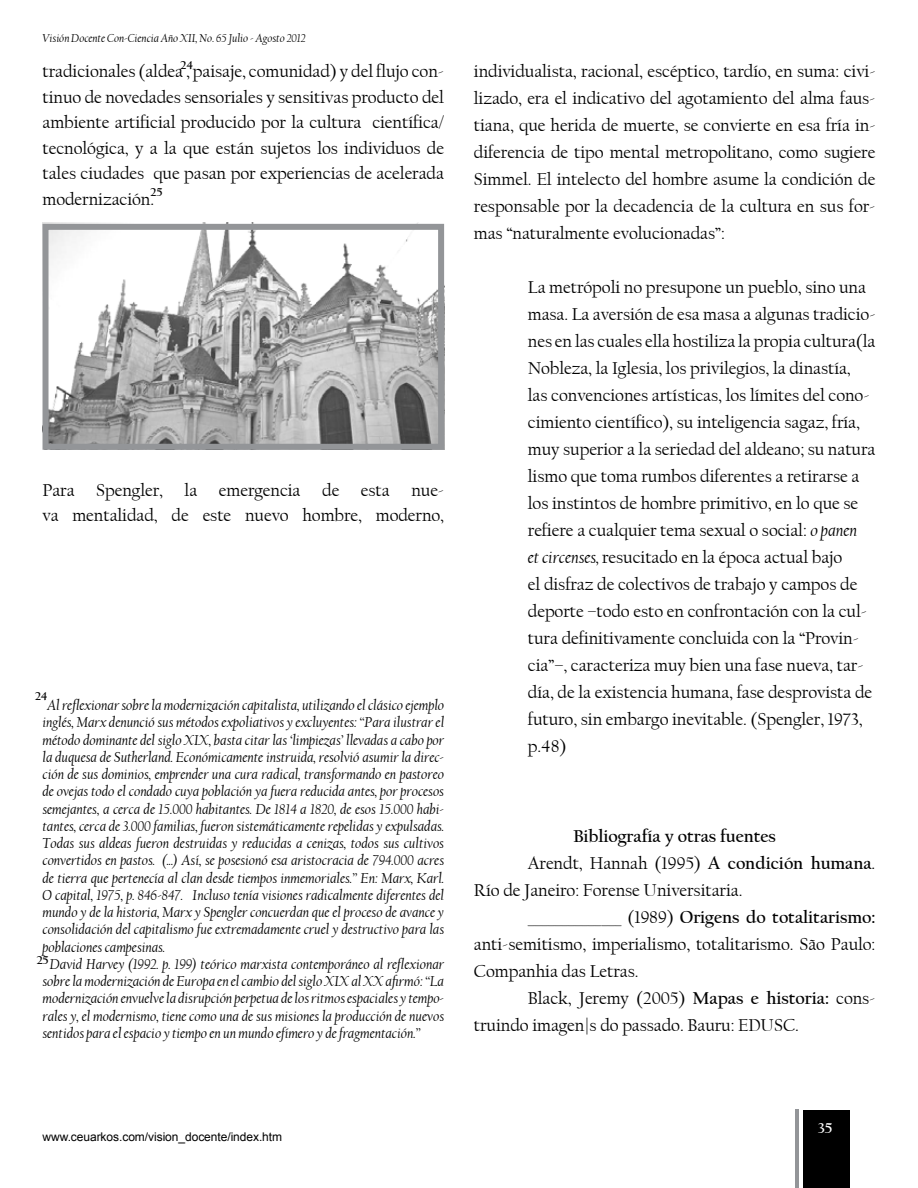
<style>
.page{position:relative;width:918px;height:1188px;background:#fff}
.page>*{position:absolute;margin:0;border:0;box-sizing:border-box;transform-origin:0 0}
.t1{font:18px/27px "Californian FB";letter-spacing:-.005em;color:#000;text-align:justify}
.t2{font:700 18px "Californian FB";letter-spacing:-.005em;color:#000}
.t3{font:italic 15px "Californian FB";letter-spacing:-.005em;color:#000}
.t4{font:700 15px "Californian FB";color:#fff}
.t5{font:italic 12px "Californian FB";letter-spacing:-.005em;color:#000}
.t6{font:12px "Arial";letter-spacing:-.005em;color:#000}
.t7{font:700 12px "Californian FB";letter-spacing:-.005em;color:#000}
.s1{font-style:italic}
.s2{font-weight:700}
.s3{font-weight:400}
</style>
<div class="page">
<div style="left:803px;top:1110px;width:46px;height:78px;background:#000"></div>
<hr style="left:796px;top:1110px;width:3px;height:78px;background:#939598">
<img style="left:43px;top:223px;width:401px;height:220px">
<div style="left:43px;top:224px;width:401px;height:226px;border:6px solid #939598"></div>
<p class="t5" style="left:43px;top:31px;width:265px">Visión Docente Con-Ciencia Año XII, No. 65 Julio - Agosto 2012</p>
<p class="t7" style="left:180px;top:59px;width:14px">24</p>
<p class="t1" style="left:43px;top:59px;width:403px;line-height:25.5px">tradicionales (aldea , paisaje, comunidad) y del flujo con&shy;tinuo de novedades sensoriales y sensitivas producto del ambiente artificial producido por la cultura científica/ tecnológica, y a la que están sujetos los individuos de tales ciudades que pasan por experiencias de acelerada modernización.</p>
<p class="t1" style="left:474px;top:58px;width:403px">individualista, racional, escéptico, tardío, en suma: civi&shy;lizado, era el indicativo del agotamiento del alma faus&shy;tiana, que herida de muerte, se convierte en esa fría in&shy;diferencia de tipo mental metropolitano, como sugiere Simmel. El intelecto del hombre asume la condición de responsable por la decadencia de la cultura en sus for&shy;mas “naturalmente evolucionadas”:</p>
<p class="t7" style="left:150px;top:186px;width:14px">25</p>
<p class="t1" style="left:43px;top:477px;width:403px;line-height:25.5px">Para Spengler, la emergencia de esta nue&shy;va mentalidad, de este nuevo hombre, moderno,</p>
<p class="t7" style="left:35px;top:689px;width:14px">24</p>
<p class="t3" style="left:47px;top:697px;width:399px">Al reflexionar sobre la modernización capitalista, utilizando el clásico ejemplo</p>
<p class="t3" style="left:43px;top:714px;width:403px">inglés, Marx denunció sus métodos expoliativos y excluyentes: “Para ilustrar el</p>
<p class="t3" style="left:43px;top:731px;width:403px">método dominante del siglo XIX, basta citar las ‘limpiezas’ llevadas a cabo por</p>
<p class="t3" style="left:43px;top:749px;width:403px">la duquesa de Sutherland. Económicamente instruida, resolvió asumir la direc-</p>
<p class="t3" style="left:43px;top:766px;width:403px">ción de sus dominios, emprender una cura radical, transformando en pastoreo</p>
<p class="t3" style="left:43px;top:783px;width:403px">de ovejas todo el condado cuya población ya fuera reducida antes, por procesos</p>
<p class="t3" style="left:43px;top:800px;width:403px">semejantes, a cerca de 15.000 habitantes. De 1814 a 1820, de esos 15.000 habi-</p>
<p class="t3" style="left:43px;top:818px;width:403px">tantes, cerca de 3.000 familias, fueron sistemáticamente repelidas y expulsadas.</p>
<p class="t3" style="left:43px;top:835px;width:403px">Todas sus aldeas fueron destruidas y reducidas a cenizas, todos sus cultivos</p>
<p class="t3" style="left:43px;top:852px;width:403px">convertidos en pastos. (...) Así, se posesionó esa aristocracia de 794.000 acres</p>
<p class="t3" style="left:43px;top:869px;width:403px">de tierra que pertenecía al clan desde tiempos inmemoriales.” En: Marx, Karl.</p>
<p class="t3" style="left:43px;top:887px;width:403px">O capital, 1975, p. 846-847. Incluso tenía visiones radicalmente diferentes del</p>
<p class="t3" style="left:43px;top:904px;width:403px">mundo y de la historia, Marx y Spengler concuerdan que el proceso de avance y</p>
<p class="t3" style="left:43px;top:921px;width:403px">consolidación del capitalismo fue extremadamente cruel y destructivo para las</p>
<p class="t3" style="left:43px;top:938px;width:124px">poblaciones campesinas.</p>
<p class="t3" style="left:50px;top:956px;width:396px">David Harvey (1992. p. 199) teórico marxista contemporáneo al reflexionar</p>
<p class="t3" style="left:43px;top:973px;width:403px">sobre la modernización de Europa en el cambio del siglo XIX al XX afirmó: “La</p>
<p class="t3" style="left:43px;top:990px;width:403px">modernización envuelve la disrupción perpetua de los ritmos espaciales y tempo-</p>
<p class="t3" style="left:43px;top:1007px;width:403px">rales y, el modernismo, tiene como una de sus misiones la producción de nuevos</p>
<p class="t3" style="left:43px;top:1025px;width:380px">sentidos para el espacio y tiempo en un mundo efímero y de fragmentación.”</p>
<p class="t7" style="left:36px;top:953px;width:14px">25</p>
<p class="t1" style="left:528px;top:274px;width:349px;text-align:left">La metrópoli no presupone un pueblo, sino una masa. La aversión de esa masa a algunas tradicio&shy;nes en las cuales ella hostiliza la propia cultura(la Nobleza, la Iglesia, los privilegios, la dinastía,<br>las convenciones artísticas, los límites del cono&shy;cimiento científico), su inteligencia sagaz, fría, muy superior a la seriedad del aldeano; su natura lismo que toma rumbos diferentes a retirarse a los instintos de hombre primitivo, en lo que se refiere a cualquier tema sexual o social: <span class="s1">o panen<br>et circenses,</span> resucitado en la época actual bajo<br>el disfraz de colectivos de trabajo y campos de deporte –todo esto en confrontación con la cul&shy;tura definitivamente concluida con la “Provin&shy;cia”–, caracteriza muy bien una fase nueva, tar&shy;día, de la existencia humana, fase desprovista de futuro, sin embargo inevitable. (Spengler, 1973, p.48)</p>
<p class="t2" style="left:573px;top:826px;width:204px">Bibliografía y otras fuentes</p>
<p class="t1" style="left:528px;top:850px;width:349px">Arendt, Hannah (1995) <span class="s2">A condición humana</span>.</p>
<p class="t1" style="left:474px;top:877px;width:270px">Río de Janeiro: Forense Universitaria.</p>
<p class="t2" style="left:528px;top:907px;width:349px"><span class="s3">______________ (1989)</span> Origens do totalitarismo:</p>
<p class="t1" style="left:474px;top:931px;width:403px">anti-semitismo, imperialismo, totalitarismo. São Paulo:</p>
<p class="t1" style="left:474px;top:958px;width:166px">Companhia das Letras.</p>
<p class="t1" style="left:528px;top:985px;width:349px">Black, Jeremy (2005) <span class="s2">Mapas e historia:</span> cons-</p>
<p class="t1" style="left:474px;top:1012px;width:327px">truindo imagen|s do passado. Bauru: EDUSC.</p>
<p class="t6" style="left:43px;top:1129px;width:241px">www.ceuarkos.com/vision_docente/index.htm</p>
<p class="t4" style="left:817px;top:1119px;width:16px">35</p>
</div>
